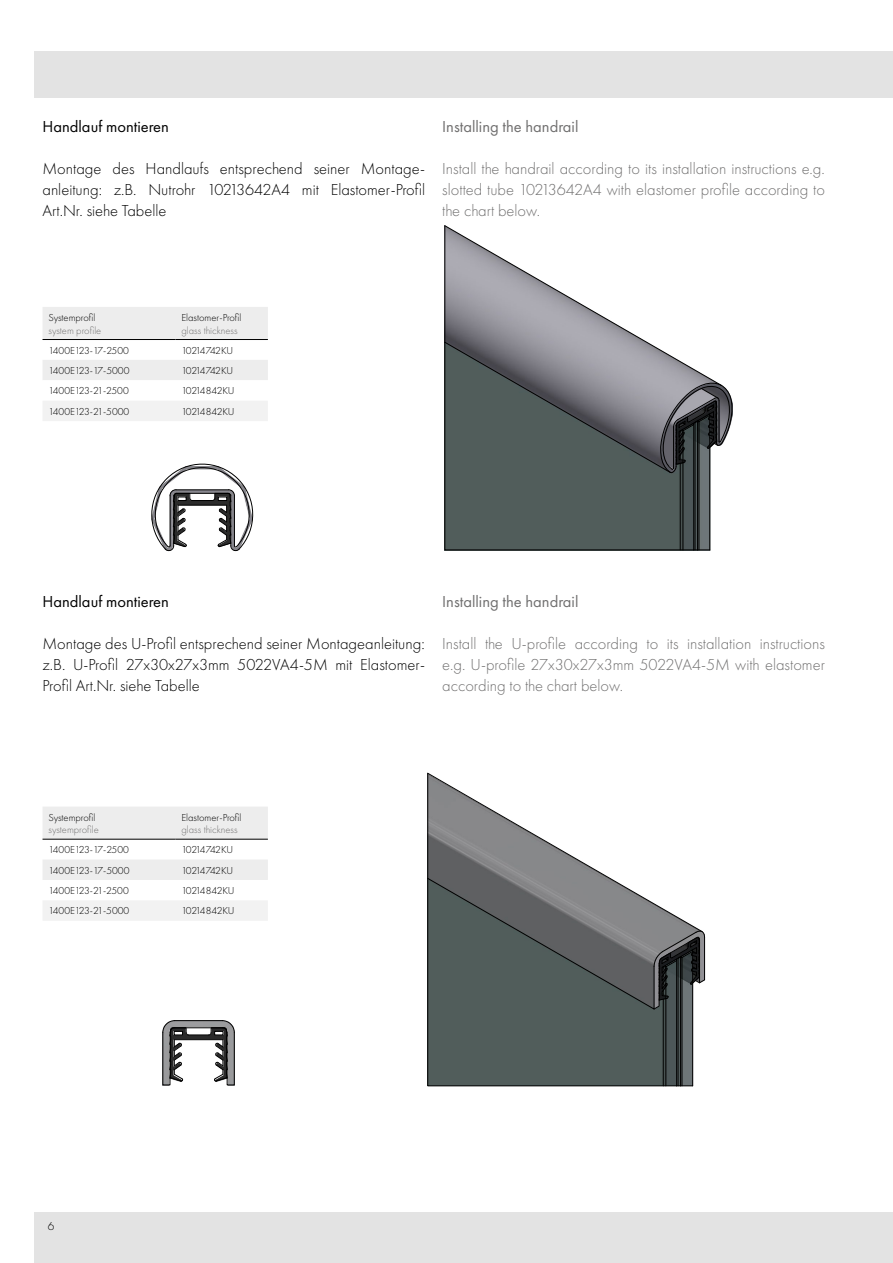
<style>
.page{position:relative;width:893px;height:1263px;background:#fff}
.page>*{position:absolute;margin:0;border:0;box-sizing:border-box;transform-origin:0 0}
.t1{font:300 16.5px/21px "Futura PT";color:#706f6f;text-align:justify}
.t2{font:300 16.5px/21px "Futura PT";color:#000;text-align:justify}
.t3{font:16.5px "Futura PT";color:#706f6f}
.t4{font:16.5px "Futura PT";color:#000}
.t5{font:300 12px "Futura PT";color:#000}
.t6{font:300 10.5px "Futura PT";color:#000}
.t7{font:300 10.5px "Futura PT";color:#706f6f}
.t8{font:300 10.5px "Futura PT";letter-spacing:-.05em;color:#000}
.t9{font:300 10.5px "Futura PT";letter-spacing:-.04em;color:#000}
</style>
<div class="page">
<div style="left:34px;top:1212px;width:859px;height:51px;background:#e3e3e3"></div>
<div style="left:34px;top:51px;width:859px;height:47px;background:#e3e3e3"></div>
<svg style="left:444px;top:225px;width:288px;height:326px"></svg>
<svg style="left:151px;top:463px;width:103px;height:89px"></svg>
<svg style="left:427px;top:772px;width:278px;height:314px"></svg>
<div style="left:227px;top:1032px;width:8px;height:53px;border:1px solid #000"></div>
<svg style="left:162px;top:1020px;width:73px;height:62px"></svg>
<hr style="left:175px;top:1027px;width:47px;height:1px;background:#000">
<svg style="left:43px;top:307px;width:225px;height:114px"></svg>
<hr style="left:43px;top:339px;width:132px;height:1px;background:#000">
<hr style="left:175px;top:339px;width:93px;height:1px;background:#000">
<svg style="left:43px;top:807px;width:225px;height:114px"></svg>
<hr style="left:43px;top:839px;width:132px;height:1px;background:#000">
<hr style="left:175px;top:839px;width:93px;height:1px;background:#000">
<p class="t4" style="left:43px;top:116px;width:128px">Handlauf montieren</p>
<p class="t2" style="left:43px;top:158px;width:384px">Montage des Handlaufs entsprechend seiner Montage&shy;anleitung: z.B. Nutrohr 10213642A4 mit Elastomer-Profil Art.Nr. siehe Tabelle</p>
<p class="t3" style="left:442px;top:116px;width:138px">Installing the handrail</p>
<p class="t1" style="left:442px;top:158px;width:384px">Install the handrail according to its installation instructions e.g. slotted tube 10213642A4 with elastomer profile according to the chart below.</p>
<p class="t6" style="left:49px;top:311px;width:48px">Systemprofil</p>
<p class="t7" style="left:49px;top:324px;width:54px">system profile</p>
<p class="t6" style="left:181px;top:311px;width:62px">Elastomer-Profil</p>
<p class="t7" style="left:181px;top:324px;width:58px">glass thickness</p>
<p class="t6" style="left:49px;top:344px;width:82px">1400E123-17-2500</p>
<p class="t8" style="left:181px;top:344px;width:53px">10214742KU</p>
<p class="t6" style="left:49px;top:364px;width:82px">1400E123-17-5000</p>
<p class="t8" style="left:181px;top:364px;width:53px">10214742KU</p>
<p class="t6" style="left:49px;top:385px;width:82px">1400E123-21-2500</p>
<p class="t9" style="left:181px;top:385px;width:55px">10214842KU</p>
<p class="t6" style="left:49px;top:405px;width:82px">1400E123-21-5000</p>
<p class="t9" style="left:181px;top:405px;width:55px">10214842KU</p>
<p class="t4" style="left:43px;top:592px;width:128px">Handlauf montieren</p>
<p class="t2" style="left:43px;top:633px;width:384px">Montage des U-Profil entsprechend seiner Montageanleitung: z.B. U-Profil 27x30x27x3mm 5022VA4-5M mit Elastomer-Profil Art.Nr. siehe Tabelle</p>
<p class="t3" style="left:442px;top:592px;width:138px">Installing the handrail</p>
<p class="t1" style="left:442px;top:633px;width:384px">Install the U-profile according to its installation instructions e.g. U-profile 27x30x27x3mm 5022VA4-5M with elastomer according to the chart below.</p>
<p class="t6" style="left:49px;top:811px;width:48px">Systemprofil</p>
<p class="t7" style="left:49px;top:824px;width:52px">systemprofile</p>
<p class="t6" style="left:181px;top:811px;width:62px">Elastomer-Profil</p>
<p class="t7" style="left:181px;top:824px;width:58px">glass thickness</p>
<p class="t6" style="left:49px;top:844px;width:82px">1400E123-17-2500</p>
<p class="t8" style="left:181px;top:844px;width:53px">10214742KU</p>
<p class="t6" style="left:49px;top:864px;width:82px">1400E123-17-5000</p>
<p class="t8" style="left:181px;top:864px;width:53px">10214742KU</p>
<p class="t6" style="left:49px;top:884px;width:82px">1400E123-21-2500</p>
<p class="t9" style="left:181px;top:884px;width:55px">10214842KU</p>
<p class="t6" style="left:49px;top:905px;width:82px">1400E123-21-5000</p>
<p class="t9" style="left:181px;top:905px;width:55px">10214842KU</p>
<p class="t5" style="left:48px;top:1219px;width:8px">6</p>
</div>
